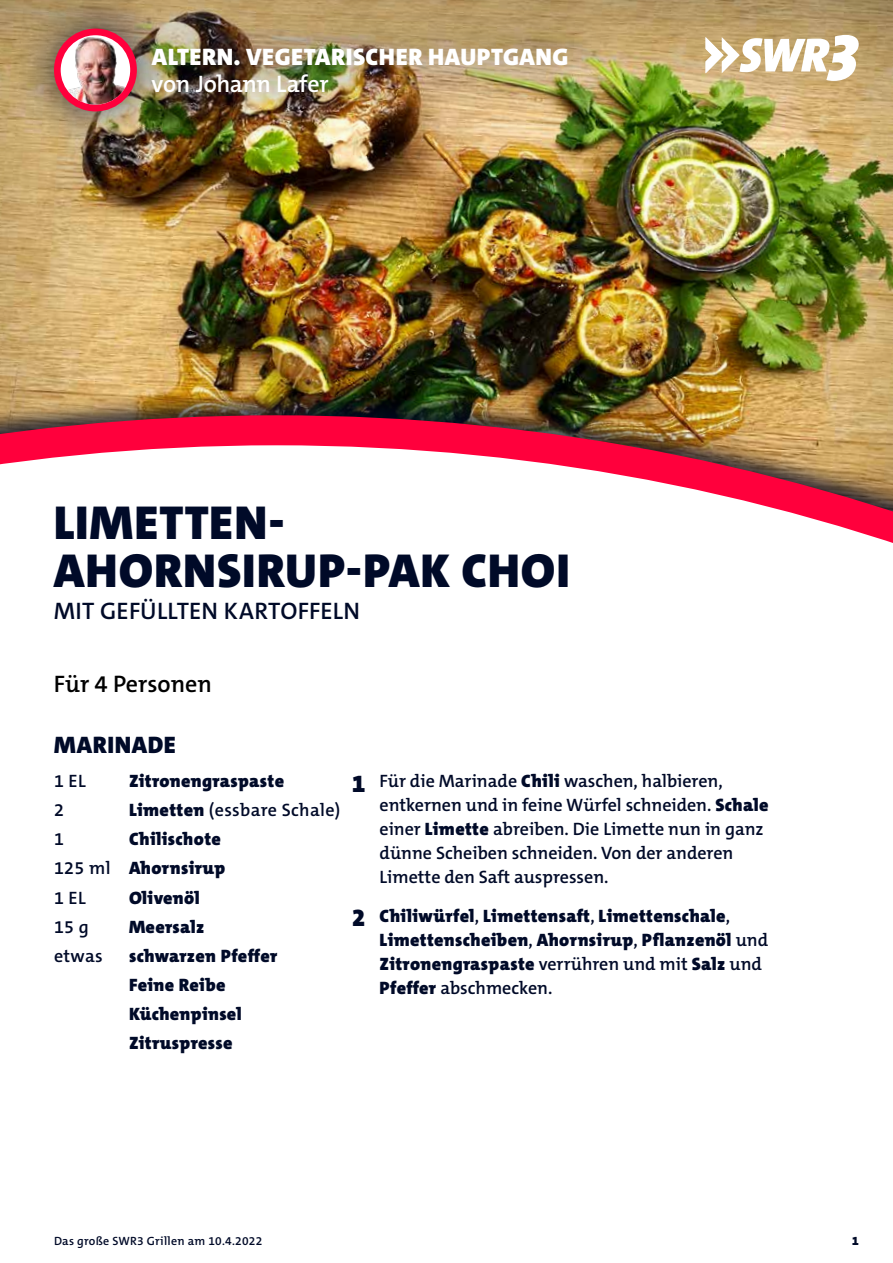
<style>
.page{position:relative;width:893px;height:1263px;background:#fff}
.page>*{position:absolute;margin:0;border:0;box-sizing:border-box;transform-origin:0 0}
.t1{font:900 48px/48px "The Mix C5";letter-spacing:.02em;color:#000a28}
.t2{font:900 24px "The Mix C5";letter-spacing:.02em;color:#fff}
.t3{font:600 24px "The Mix C5";letter-spacing:.01em;color:#000a28}
.t4{font:600 24px "The Mix C5";letter-spacing:-.015em;color:#fff}
.t5{font:600 24px "The Mix C5";color:#000}
.t6{font:900 24px "The Mix C5";letter-spacing:.025em;color:#000a28}
.t7{font:900 18px/29.1px "The Mix C5";letter-spacing:.02em;color:#000a28}
.t8{font:600 18px/24px "The Mix C5";color:#000a28}
.t9{font:600 18px "The Mix C5";letter-spacing:.02em;color:#000a28}
.t10{font:600 12px "The Mix C5";letter-spacing:.02em;color:#000a28}
.t11{font:900 12px "The Mix C5";color:#000a28}
.s1{font-weight:900}
.s2{font-weight:600}
</style>
<div class="page">
<img style="left:0;top:0;width:893px;height:390px">
<img style="left:0;top:400px;width:893px;height:143px">
<svg style="left:706px;top:35px;width:153px;height:46px"></svg>
<div style="left:6px;top:0;width:608px;height:160px;background:#000a28;opacity:.9"></div>
<svg style="left:57px;top:32px;width:77px;height:76px"></svg>
<img style="left:61px;top:35px;width:69px;height:70px;border-radius:35px">
<div style="left:54px;top:29px;width:83px;height:82px;border:7px solid #ff003c;border-radius:50%"></div>
<h2 class="t2" style="left:152px;top:42px;width:418px">ALTERN. VEGETARISCHER HAUPTGANG</h2>
<h2 class="t4" style="left:152px;top:69px;width:179px">von Johann Lafer</h2>
<h1 class="t1" style="left:54px;top:499px;width:517px">LIMETTEN-<br>AHORNSIRUP-PAK CHOI</h1>
<h2 class="t3" style="left:54px;top:595px;width:308px">MIT GEFÜLLTEN KARTOFFELN</h2>
<h2 class="t5" style="left:54px;top:669px;width:159px">Für 4 Personen</h2>
<h2 class="t6" style="left:54px;top:729px;width:123px">MARINADE</h2>
<p class="t8" style="left:54px;top:769px;width:33px">1 EL</p>
<p class="t7" style="left:129px;top:767px;width:157px">Zitronengraspaste</p>
<p class="t8" style="left:54px;top:798px;width:11px">2</p>
<p class="t9" style="left:129px;top:798px;width:213px"><span class="s1">Limetten</span> (essbare Schale)</p>
<p class="t8" style="left:54px;top:827px;width:11px">1</p>
<p class="t7" style="left:54px;top:825px;width:173px;text-indent:75px">Chilischote<br><span class="s2">125 ml</span> Ahornsirup<br><span class="s2">1 EL</span></p>
<p class="t7" style="left:129px;top:883px;width:72px">Olivenöl</p>
<p class="t8" style="left:54px;top:915px;width:36px">15 g</p>
<p class="t7" style="left:129px;top:912px;width:77px">Meersalz</p>
<p class="t8" style="left:54px;top:944px;width:50px">etwas</p>
<p class="t7" style="left:129px;top:941px;width:150px">schwarzen Pfeffer<br>Feine Reibe<br>Küchenpinsel<br>Zitruspresse</p>
<h2 class="t6" style="left:352px;top:768px;width:15px">1</h2>
<h2 class="t6" style="left:352px;top:903px;width:15px">2</h2>
<p class="t8" style="left:380px;top:769px;width:390px">Für die Marinade <span class="s1">Chili</span> waschen, halbieren, entkernen und in feine Würfel schneiden. <span class="s1">Schale </span>einer <span class="s1">Limette</span> abreiben. Die Limette nun in ganz dünne Scheiben schneiden. Von der anderen Limette den Saft auspressen.</p>
<p class="t7" style="left:380px;top:904px;width:390px;line-height:24px">Chiliwürfel<span class="s2">,</span> Limettensaft<span class="s2">,</span> Limettenschale<span class="s2">, </span>Limettenscheiben<span class="s2">,</span> Ahornsirup<span class="s2">,</span> Pflanzenöl <span class="s2">und </span>Zitronengraspaste <span class="s2">verrühren und mit</span> Salz <span class="s2">und </span>Pfeffer <span class="s2">abschmecken.</span></p>
<p class="t10" style="left:54px;top:1233px;width:210px">Das große SWR3 Grillen am 10.4.2022</p>
<p class="t11" style="left:852px;top:1233px;width:8px">1</p>
</div>
